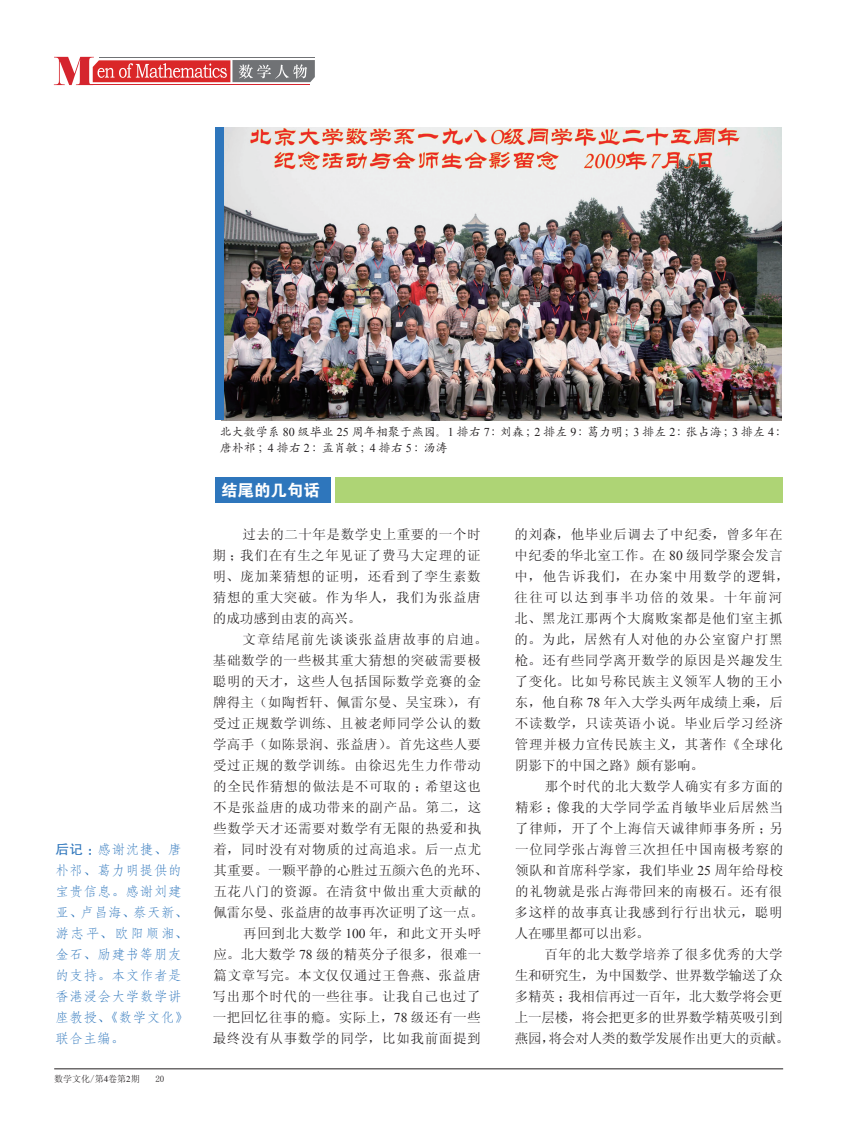
<style>
.page{position:relative;width:859px;height:1123px;background:#fff}
.page>*{position:absolute;margin:0;border:0;box-sizing:border-box;transform-origin:0 0}
.t1{font:16.5px "FZDHTK GBK1 0";color:#fff}
.t2{font:13.5px/21px "Sim Sun";letter-spacing:.05em;color:#231f20;text-align:justify}
.t3{font:13.5px/21px "Sim Sun";letter-spacing:-.01em;color:#231f20}
.t4{font:13.5px/21px "FZFSK GBK1 0";letter-spacing:.045em;color:#2e76bc}
.t5{font:13.5px "Sim Sun";letter-spacing:.025em;color:#231f20}
.t6{font:13.5px "Sim Sun";letter-spacing:.02em;color:#231f20}
.t7{font:13.5px "Sim Sun";color:#231f20}
.t8{font:13.5px "Sim Sun";letter-spacing:.075em;color:#231f20}
.t9{font:12px/16.5px "FZKTK GBK1 0";color:#231f20}
.t10{font:9px "Sim Sun";color:#231f20}
.s1{font-family:"FZHTK GBK1 0"}
.s2{font-family:"Sim Sun"}
.s3{font-family:"Times New Roman"}
.s4{font-family:"SIL Kai Reg Jian"}
</style>
<div class="page">
<svg style="left:54px;top:57px;width:261px;height:28px"></svg>
<hr style="left:99px;top:57px;width:216px;height:1px;background:#707275">
<hr style="left:54px;top:1068px;width:729px;height:1px;background:#231f20">
<div style="left:215px;top:477px;width:116px;height:26px;background:#2e76bc"></div>
<div style="left:335px;top:477px;width:447px;height:26px;background:#aed475"></div>
<img style="left:224px;top:127px;width:557px;height:293px">
<div style="left:215px;top:127px;width:9px;height:293px;background:#2e76bc"></div>
<p class="t4" style="left:55px;top:839px;width:135px"><span class="s1">后记：</span>感谢沈捷<span class="s2">、</span>唐朴祁<span class="s2">、</span>葛力明提供的宝贵信息<span class="s2">。</span>感谢刘建亚<span class="s2">、</span>卢昌海<span class="s2">、</span>蔡天新<span class="s2">、</span>游志平<span class="s2">、</span>欧阳顺湘<span class="s2">、</span>金石<span class="s2">、</span>励建书等朋友的支持<span class="s2">。</span>本文作者是香港浸会大学数学讲座教授<span class="s2">、《</span>数学文化<span class="s2">》</span>联合主编<span class="s2">。</span></p>
<p class="t10" style="left:54px;top:1074px;width:87px">数学文化/第<span class="s3">4</span>卷第<span class="s3">2</span>期</p>
<p class="t10" style="left:155px;top:1074px;width:10px">20</p>
<p class="t9" style="left:220px;top:423px;width:570px">北大数学系 <span class="s3">80</span> 级毕业 <span class="s3">25</span> 周年相聚于燕园<span class="s4">。</span><span class="s3">1</span> 排右 <span class="s3">7</span> <span class="s4">：</span>刘森<span class="s4">；</span><span class="s3">2</span> 排左 <span class="s3">9</span> <span class="s4">：</span>葛力明<span class="s4">；</span><span class="s3">3</span> 排左 <span class="s3">2</span> <span class="s4">：</span>张占海<span class="s4">；</span><span class="s3">3</span> 排左 <span class="s3">4</span> <span class="s4">：</span>唐朴祁<span class="s4">；</span><span class="s3">4</span> 排右 <span class="s3">2</span> <span class="s4">：</span>孟肖敏<span class="s4">；</span><span class="s3">4</span> 排右 <span class="s3">5</span> <span class="s4">：</span>汤涛</p>
<p class="t1" style="left:221px;top:481px;width:100px">结尾的几句话</p>
<p class="t2" style="left:213px;top:523px;width:270px;text-indent:30px">过去的二十年是数学史上重要的一个时期；我们在有生之年见证了费马大定理的证明、庞加莱猜想的证明，还看到了孪生素数猜想的重大突破。作为华人，我们为张益唐的成功感到由衷的高兴。</p>
<p class="t8" style="left:243px;top:632px;width:246px">文章结尾前先谈谈张益唐故事的启迪。</p>
<p class="t2" style="left:213px;top:649px;width:269px">基础数学的一些极其重大猜想的突破需要极</p>
<p class="t2" style="left:213px;top:670px;width:269px">聪明的天才，这些人包括国际数学竞赛的金</p>
<p class="t5" style="left:213px;top:695px;width:269px">牌得主（如陶哲轩、佩雷尔曼、吴宝珠），有</p>
<p class="t2" style="left:213px;top:712px;width:269px">受过正规数学训练、且被老师同学公认的数</p>
<p class="t6" style="left:213px;top:737px;width:269px">学高手（如陈景润、张益唐）。首先这些人要</p>
<p class="t2" style="left:213px;top:754px;width:269px">受过正规的数学训练。由徐迟先生力作带动</p>
<p class="t2" style="left:213px;top:775px;width:269px">的全民作猜想的做法是不可取的；希望这也</p>
<p class="t2" style="left:213px;top:796px;width:269px">不是张益唐的成功带来的副产品。第二，这</p>
<p class="t2" style="left:213px;top:817px;width:269px">些数学天才还需要对数学有无限的热爱和执</p>
<p class="t2" style="left:213px;top:838px;width:269px">着，同时没有对物质的过高追求。后一点尤</p>
<p class="t6" style="left:213px;top:863px;width:276px">其重要。一颗平静的心胜过五颜六色的光环、</p>
<p class="t2" style="left:213px;top:880px;width:269px">五花八门的资源。在清贫中做出重大贡献的</p>
<p class="t7" style="left:213px;top:905px;width:272px">佩雷尔曼、张益唐的故事再次证明了这一点。</p>
<p class="t2" style="left:243px;top:922px;width:240px">再回到北大数学 <span class="s3">100</span> 年，和此文开头呼</p>
<p class="t5" style="left:213px;top:947px;width:269px">应。北大数学 <span class="s3">78</span> 级的精英分子很多，很难一</p>
<p class="t2" style="left:214px;top:964px;width:268px">篇文章写完。本文仅仅通过王鲁燕、张益唐</p>
<p class="t2" style="left:213px;top:985px;width:269px">写出那个时代的一些往事。让我自己也过了</p>
<p class="t2" style="left:213px;top:1006px;width:269px">一把回忆往事的瘾。实际上，<span class="s3">78</span> 级还有一些</p>
<p class="t2" style="left:213px;top:1027px;width:269px">最终没有从事数学的同学，比如我前面提到</p>
<p class="t2" style="left:514px;top:523px;width:276px;text-align:left">的刘森，他毕业后调去了中纪委，曾多年在中纪委的华北室工作。在 <span class="s3">80</span> 级同学聚会发言中，他告诉我们，在办案中用数学的逻辑，往往可以达到事半功倍的效果。十年前河北、黑龙江那两个大腐败案都是他们室主抓的。为此，居然有人对他的办公室窗户打黑枪。还有些同学离开数学的原因是兴趣发生了变化。比如号称民族主义领军人物的王小东，他自称 <span class="s3">78</span> 年入大学头两年成绩上乘，后不读数学，只读英语小说。毕业后学习经济管理并极力宣传民族主义，其著作《全球化阴影下的中国之路》颇有影响。</p>
<p class="t2" style="left:515px;top:775px;width:270px;text-indent:30px">那个时代的北大数学人确实有多方面的精彩；像我的大学同学孟肖敏毕业后居然当了律师，开了个上海信天诚律师事务所；另一位同学张占海曾三次担任中国南极考察的领队和首席科学家，我们毕业 <span class="s3">25</span> 周年给母校的礼物就是张占海带回来的南极石。还有很多这样的故事真让我感到行行出状元，聪明人在哪里都可以出彩。</p>
<p class="t3" style="left:515px;top:943px;width:276px;text-indent:30px">百年的北大数学培养了很多优秀的大学生和研究生，为中国数学、世界数学输送了众多精英；我相信再过一百年，北大数学将会更上一层楼，将会把更多的世界数学精英吸引到燕园，将会对人类的数学发展作出更大的贡献。</p>
</div>
